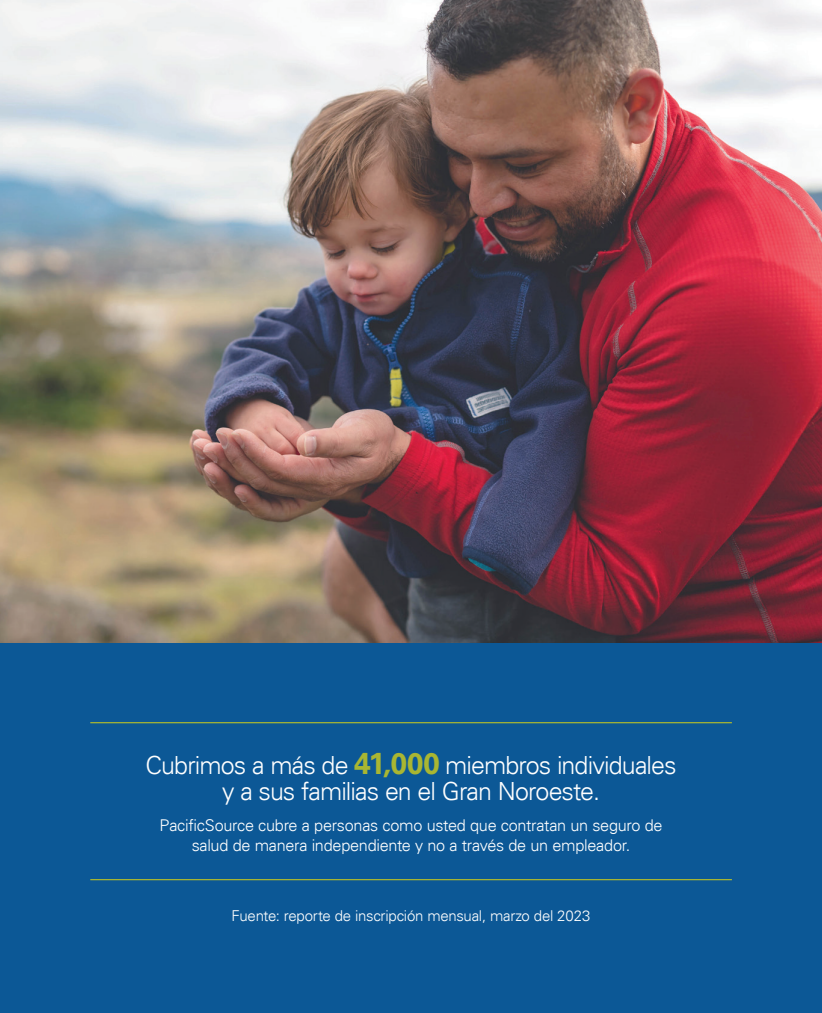
<style>
.page{position:relative;width:822px;height:1013px;background:#fff}
.page>*{position:absolute;margin:0;border:0;box-sizing:border-box;transform-origin:0 0}
.t1{font:300 25px/26.2px "Univers LT";letter-spacing:-.035em;color:#fff;text-align:center}
.t2{font:300 16.25px/19.5px "Univers LT";letter-spacing:-.015em;color:#fff;text-align:center}
.t3{font:300 15px "Univers LT";letter-spacing:-.015em;color:#fff}
.s1{font-weight:700;font-size:30px;color:#a9b632}
</style>
<div class="page">
<img style="left:0;top:0;width:821px;height:643px">
<div style="left:0;top:643px;width:821px;height:369px;background:#0c5896"></div>
<hr style="left:90px;top:722px;width:641px;height:1px;background:#a9b632">
<hr style="left:90px;top:879px;width:641px;height:1px;background:#a9b632">
<h1 class="t1" style="left:145px;top:752px;width:532px">Cubrimos a más de <span class="s1">41,000</span> miembros individuales y a sus familias en el Gran Noroeste.</h1>
<p class="t2" style="left:159px;top:815px;width:504px">PacificSource cubre a personas como usted que contratan un seguro de salud de manera independiente y no a través de un empleador.</p>
<p class="t3" style="left:231px;top:906px;width:360px">Fuente: reporte de inscripción mensual, marzo del 2023</p>
</div>
